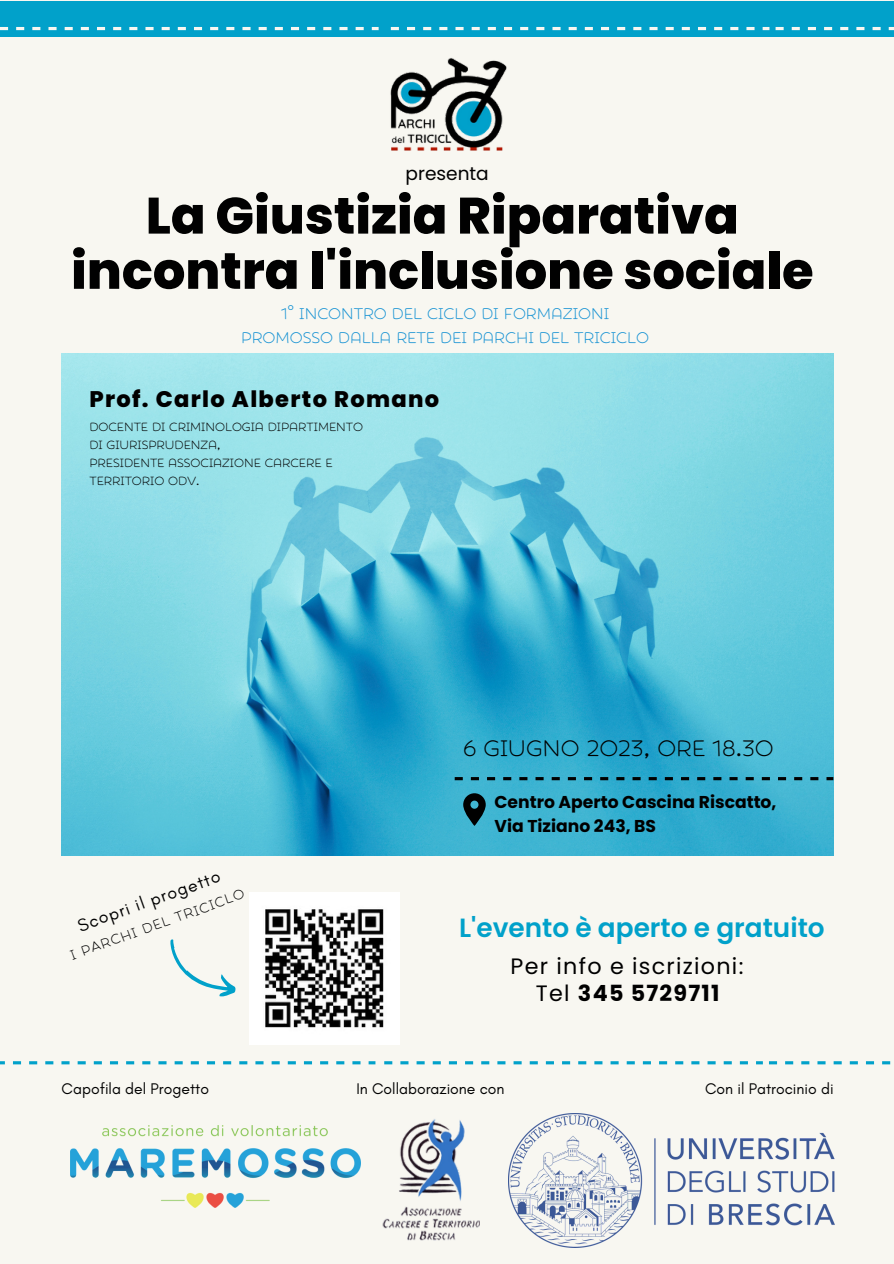
<style>
.page{position:relative;width:894px;height:1264px;background:#fff}
.page>*{position:absolute;margin:0;border:0;box-sizing:border-box;transform-origin:0 0}
.t1{font:800 51px "Poppins";color:#010101}
.t2{font:29.25px "Showcase Sans";color:#000}
.t3{font:600 26.4px "Poppins";color:#01a1ca}
.t4{font:800 22.5px "Poppins";letter-spacing:.06em;color:#000}
.t5{font:22.2px "Poppins";letter-spacing:.055em;color:#000}
.t6{font:700 22.2px "Poppins";letter-spacing:.055em;color:#000}
.t7{font:20.25px "Showcase Sans";color:#1692d3}
.t8{font:18.6px "Poppins";color:#000}
.t9{font:17.7px "Showcase Sans";color:#000}
.t10{font:17.7px "Glacial Indifference";color:#000}
.t11{font:700 17.1px "Poppins";color:#000}
.t12{font:15.75px "Glacial Indifference";color:#000}
.t13{font:15.6px/18px "Showcase Sans";color:#000}
.s1{font-weight:400}
</style>
<div class="page">
<div style="left:0;top:0;width:893px;height:1263px;background:#f8f7f1"></div>
<img style="left:62px;top:354px;width:771px;height:501px">
<svg style="left:463px;top:793px;width:22px;height:33px"></svg>
<img style="left:382px;top:1119px;width:97px;height:122px">
<img style="left:250px;top:892px;width:149px;height:152px">
<svg style="left:170px;top:939px;width:66px;height:58px"></svg>
<img style="left:71px;top:1125px;width:289px;height:82px">
<img style="left:390px;top:58px;width:117px;height:93px">
<div style="left:0;top:1px;width:893px;height:36px;background:#01a1ca"></div>
<svg style="left:371px;top:27px;width:7px;height:3px"></svg>
<svg style="left:355px;top:27px;width:8px;height:3px"></svg>
<svg style="left:339px;top:27px;width:8px;height:3px"></svg>
<svg style="left:323px;top:27px;width:8px;height:3px"></svg>
<svg style="left:307px;top:27px;width:8px;height:3px"></svg>
<svg style="left:291px;top:27px;width:8px;height:3px"></svg>
<svg style="left:275px;top:27px;width:8px;height:3px"></svg>
<svg style="left:258px;top:27px;width:8px;height:3px"></svg>
<svg style="left:242px;top:27px;width:8px;height:3px"></svg>
<svg style="left:226px;top:27px;width:8px;height:3px"></svg>
<svg style="left:210px;top:27px;width:8px;height:3px"></svg>
<svg style="left:194px;top:27px;width:8px;height:3px"></svg>
<svg style="left:178px;top:27px;width:8px;height:3px"></svg>
<svg style="left:162px;top:27px;width:8px;height:3px"></svg>
<svg style="left:145px;top:27px;width:8px;height:3px"></svg>
<svg style="left:129px;top:27px;width:8px;height:3px"></svg>
<svg style="left:113px;top:27px;width:8px;height:3px"></svg>
<svg style="left:97px;top:27px;width:8px;height:3px"></svg>
<svg style="left:81px;top:27px;width:8px;height:3px"></svg>
<svg style="left:65px;top:27px;width:8px;height:3px"></svg>
<svg style="left:48px;top:27px;width:9px;height:3px"></svg>
<svg style="left:32px;top:27px;width:8px;height:3px"></svg>
<svg style="left:16px;top:27px;width:8px;height:3px"></svg>
<svg style="left:0;top:27px;width:8px;height:3px"></svg>
<svg style="left:762px;top:27px;width:7px;height:3px"></svg>
<svg style="left:746px;top:27px;width:8px;height:3px"></svg>
<svg style="left:730px;top:27px;width:8px;height:3px"></svg>
<svg style="left:714px;top:27px;width:8px;height:3px"></svg>
<svg style="left:698px;top:27px;width:7px;height:3px"></svg>
<svg style="left:681px;top:27px;width:8px;height:3px"></svg>
<svg style="left:665px;top:27px;width:8px;height:3px"></svg>
<svg style="left:649px;top:27px;width:8px;height:3px"></svg>
<svg style="left:633px;top:27px;width:8px;height:3px"></svg>
<svg style="left:617px;top:27px;width:8px;height:3px"></svg>
<svg style="left:601px;top:27px;width:8px;height:3px"></svg>
<svg style="left:584px;top:27px;width:8px;height:3px"></svg>
<svg style="left:568px;top:27px;width:8px;height:3px"></svg>
<svg style="left:552px;top:27px;width:8px;height:3px"></svg>
<svg style="left:536px;top:27px;width:8px;height:3px"></svg>
<svg style="left:520px;top:27px;width:8px;height:3px"></svg>
<svg style="left:504px;top:27px;width:8px;height:3px"></svg>
<svg style="left:487px;top:27px;width:8px;height:3px"></svg>
<svg style="left:471px;top:27px;width:8px;height:3px"></svg>
<svg style="left:455px;top:27px;width:8px;height:3px"></svg>
<svg style="left:439px;top:27px;width:8px;height:3px"></svg>
<svg style="left:423px;top:27px;width:8px;height:3px"></svg>
<svg style="left:407px;top:27px;width:8px;height:3px"></svg>
<svg style="left:391px;top:27px;width:8px;height:3px"></svg>
<svg style="left:888px;top:27px;width:6px;height:3px"></svg>
<svg style="left:872px;top:27px;width:8px;height:3px"></svg>
<svg style="left:856px;top:27px;width:8px;height:3px"></svg>
<svg style="left:840px;top:27px;width:8px;height:3px"></svg>
<svg style="left:824px;top:27px;width:7px;height:3px"></svg>
<svg style="left:807px;top:27px;width:8px;height:3px"></svg>
<svg style="left:791px;top:27px;width:8px;height:3px"></svg>
<svg style="left:775px;top:27px;width:8px;height:3px"></svg>
<svg style="left:368px;top:1061px;width:7px;height:3px"></svg>
<svg style="left:352px;top:1061px;width:8px;height:3px"></svg>
<svg style="left:336px;top:1061px;width:8px;height:3px"></svg>
<svg style="left:320px;top:1061px;width:8px;height:3px"></svg>
<svg style="left:304px;top:1061px;width:8px;height:3px"></svg>
<svg style="left:288px;top:1061px;width:8px;height:3px"></svg>
<svg style="left:271px;top:1061px;width:8px;height:3px"></svg>
<svg style="left:255px;top:1061px;width:8px;height:3px"></svg>
<svg style="left:239px;top:1061px;width:8px;height:3px"></svg>
<svg style="left:223px;top:1061px;width:8px;height:3px"></svg>
<svg style="left:207px;top:1061px;width:8px;height:3px"></svg>
<svg style="left:191px;top:1061px;width:8px;height:3px"></svg>
<svg style="left:174px;top:1061px;width:9px;height:3px"></svg>
<svg style="left:158px;top:1061px;width:8px;height:3px"></svg>
<svg style="left:142px;top:1061px;width:8px;height:3px"></svg>
<svg style="left:126px;top:1061px;width:8px;height:3px"></svg>
<svg style="left:110px;top:1061px;width:8px;height:3px"></svg>
<svg style="left:94px;top:1061px;width:8px;height:3px"></svg>
<svg style="left:78px;top:1061px;width:8px;height:3px"></svg>
<svg style="left:61px;top:1061px;width:8px;height:3px"></svg>
<svg style="left:45px;top:1061px;width:8px;height:3px"></svg>
<svg style="left:29px;top:1061px;width:8px;height:3px"></svg>
<svg style="left:13px;top:1061px;width:8px;height:3px"></svg>
<svg style="left:0;top:1061px;width:5px;height:3px"></svg>
<svg style="left:756px;top:1061px;width:6px;height:3px"></svg>
<svg style="left:739px;top:1061px;width:8px;height:3px"></svg>
<svg style="left:723px;top:1061px;width:8px;height:3px"></svg>
<svg style="left:707px;top:1061px;width:8px;height:3px"></svg>
<svg style="left:691px;top:1061px;width:8px;height:3px"></svg>
<svg style="left:675px;top:1061px;width:8px;height:3px"></svg>
<svg style="left:659px;top:1061px;width:8px;height:3px"></svg>
<svg style="left:642px;top:1061px;width:8px;height:3px"></svg>
<svg style="left:626px;top:1061px;width:8px;height:3px"></svg>
<svg style="left:610px;top:1061px;width:8px;height:3px"></svg>
<svg style="left:594px;top:1061px;width:8px;height:3px"></svg>
<svg style="left:578px;top:1061px;width:8px;height:3px"></svg>
<svg style="left:562px;top:1061px;width:8px;height:3px"></svg>
<svg style="left:545px;top:1061px;width:9px;height:3px"></svg>
<svg style="left:529px;top:1061px;width:8px;height:3px"></svg>
<svg style="left:513px;top:1061px;width:8px;height:3px"></svg>
<svg style="left:497px;top:1061px;width:8px;height:3px"></svg>
<svg style="left:481px;top:1061px;width:8px;height:3px"></svg>
<svg style="left:465px;top:1061px;width:8px;height:3px"></svg>
<svg style="left:449px;top:1061px;width:8px;height:3px"></svg>
<svg style="left:432px;top:1061px;width:8px;height:3px"></svg>
<svg style="left:416px;top:1061px;width:8px;height:3px"></svg>
<svg style="left:400px;top:1061px;width:8px;height:3px"></svg>
<svg style="left:384px;top:1061px;width:8px;height:3px"></svg>
<svg style="left:882px;top:1061px;width:12px;height:3px"></svg>
<svg style="left:866px;top:1061px;width:7px;height:3px"></svg>
<svg style="left:849px;top:1061px;width:8px;height:3px"></svg>
<svg style="left:833px;top:1061px;width:8px;height:3px"></svg>
<svg style="left:817px;top:1061px;width:8px;height:3px"></svg>
<svg style="left:801px;top:1061px;width:8px;height:3px"></svg>
<svg style="left:785px;top:1061px;width:8px;height:3px"></svg>
<svg style="left:769px;top:1061px;width:7px;height:3px"></svg>
<svg style="left:826px;top:777px;width:7px;height:3px"></svg>
<svg style="left:810px;top:777px;width:8px;height:3px"></svg>
<svg style="left:794px;top:777px;width:8px;height:3px"></svg>
<svg style="left:777px;top:777px;width:8px;height:3px"></svg>
<svg style="left:761px;top:777px;width:8px;height:3px"></svg>
<svg style="left:745px;top:777px;width:8px;height:3px"></svg>
<svg style="left:729px;top:777px;width:8px;height:3px"></svg>
<svg style="left:713px;top:777px;width:8px;height:3px"></svg>
<svg style="left:697px;top:777px;width:8px;height:3px"></svg>
<svg style="left:680px;top:777px;width:9px;height:3px"></svg>
<svg style="left:664px;top:777px;width:8px;height:3px"></svg>
<svg style="left:648px;top:777px;width:8px;height:3px"></svg>
<svg style="left:632px;top:777px;width:8px;height:3px"></svg>
<svg style="left:616px;top:777px;width:8px;height:3px"></svg>
<svg style="left:600px;top:777px;width:8px;height:3px"></svg>
<svg style="left:584px;top:777px;width:8px;height:3px"></svg>
<svg style="left:567px;top:777px;width:8px;height:3px"></svg>
<svg style="left:551px;top:777px;width:8px;height:3px"></svg>
<svg style="left:535px;top:777px;width:8px;height:3px"></svg>
<svg style="left:519px;top:777px;width:8px;height:3px"></svg>
<svg style="left:503px;top:777px;width:8px;height:3px"></svg>
<svg style="left:487px;top:777px;width:8px;height:3px"></svg>
<svg style="left:470px;top:777px;width:9px;height:3px"></svg>
<svg style="left:454px;top:777px;width:8px;height:3px"></svg>
<img style="left:508px;top:1113px;width:325px;height:134px">
<p class="t8" style="left:405px;top:160px;width:85px">presenta</p>
<p class="t1" style="left:146px;top:180px;width:594px">La Giustizia Riparativa</p>
<p class="t1" style="left:71px;top:235px;width:743px">incontra l'inclusione sociale</p>
<p class="t7" style="left:281px;top:304px;width:329px">1° incontro del ciclo di formazioni</p>
<p class="t7" style="left:241px;top:327px;width:409px">promosso dalla rete dei Parchi del Triciclo</p>
<p class="t4" style="left:89px;top:384px;width:351px">Prof. Carlo Alberto Romano</p>
<p class="t13" style="left:89px;top:418px;width:275px">docente di Criminologia Dipartimento di Giurisprudenza,</p>
<p class="t13" style="left:89px;top:454px;width:245px">Presidente associazione Carcere e<br>Territorio OdV.</p>
<p class="t10" style="left:75px;top:916px;width:151px;rotate:-20deg">Scopri il progetto</p>
<p class="t9" style="left:68px;top:947px;width:185px;rotate:-20deg">I PARCHI DEL TRICICLO</p>
<p class="t2" style="left:463px;top:734px;width:312px">6 giugno 2023, ore 18.30</p>
<p class="t11" style="left:494px;top:790px;width:283px">Centro Aperto Cascina Riscatto,</p>
<p class="t11" style="left:494px;top:814px;width:163px">Via Tiziano 243, BS</p>
<p class="t3" style="left:459px;top:909px;width:367px">L'evento è aperto e gratuito</p>
<p class="t5" style="left:510px;top:950px;width:234px">Per info e iscrizioni:</p>
<p class="t6" style="left:535px;top:977px;width:185px"><span class="s1">Tel</span> 345 5729711</p>
<p class="t12" style="left:62px;top:1078px;width:149px">Capofila del Progetto</p>
<p class="t12" style="left:356px;top:1079px;width:150px">In Collaborazione con</p>
<p class="t12" style="left:705px;top:1079px;width:130px">Con il Patrocinio di</p>
</div>
